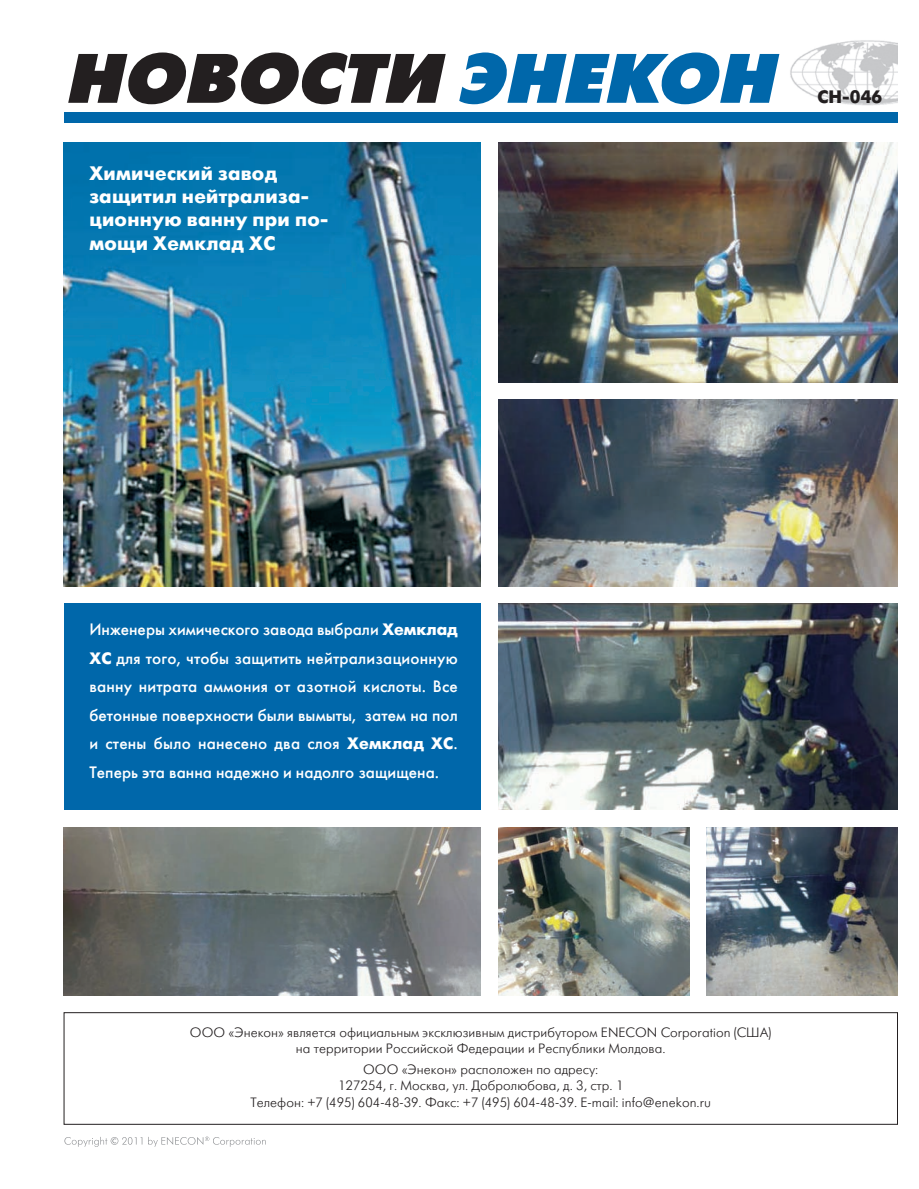
<style>
.page{position:relative;width:919px;height:1189px;background:#fff}
.page>*{position:absolute;margin:0;border:0;box-sizing:border-box;transform-origin:0 0}
.t1{font:italic 69.75px "Futuris XC";color:#231f20}
.t2{font:700 19.5px/23.4px "Futuris C";letter-spacing:.015em;color:#fff}
.t3{font:700 18px "Futuris C";color:#231f20}
.t4{font:16.5px/28.5px "Futuris C";letter-spacing:.005em;color:#fff;text-align:justify}
.t5{font:13.5px/16.2px "Futuris Light C";letter-spacing:.005em;color:#231f20;text-align:center}
.s1{color:#0067aa}
.s2{font-weight:700}
</style>
<div class="page">
<svg style="left:64px;top:1136px;width:202px;height:10px"></svg>
<img style="left:790px;top:40px;width:107px;height:66px">
<div style="left:64px;top:113px;width:833px;height:10px;background:#0067aa"></div>
<div style="left:64px;top:1012px;width:833px;height:112px;border:1px solid #231f20"></div>
<img style="left:64px;top:142px;width:416px;height:444px">
<img style="left:498px;top:827px;width:191px;height:168px">
<img style="left:706px;top:827px;width:191px;height:168px">
<img style="left:498px;top:603px;width:399px;height:207px">
<div style="left:64px;top:603px;width:416px;height:207px;background:#0067aa"></div>
<img style="left:498px;top:399px;width:399px;height:187px">
<img style="left:498px;top:142px;width:399px;height:240px">
<img style="left:64px;top:827px;width:416px;height:168px">
<h1 class="t1" style="left:64px;top:38px;width:721px">НОВОСТИ <span class="s1">ЭНЕКОН</span></h1>
<h2 class="t2" style="left:89px;top:161px;width:240px">Химический завод защитил нейтрализа&shy;ционную ванну при по&shy;мощи Хемклад ХС</h2>
<h3 class="t3" style="left:817px;top:86px;width:66px">CH-046</h3>
<p class="t4" style="left:89px;top:615px;width:370px">Инженеры химического завода выбрали <span class="s2">Хемклад ХС</span> для того, чтобы защитить нейтрализационную ванну нитрата аммония от азотной кислоты. Все бетонные поверхности были вымыты, затем на пол и стены было нанесено два слоя <span class="s2">Хемклад ХС</span>.<br>Теперь эта ванна надежно и надолго защищена.</p>
<p class="t5" style="left:190px;top:1024px;width:583px">ООО «Энекон» является официальным эксклюзивным дистрибутором ENECON Corporation (США) на территории Российской Федерации и Республики Молдова.</p>
<p class="t5" style="left:250px;top:1061px;width:462px">ООО «Энекон» расположен по адресу:<br>127254, г. Moсквa, yл. Дoбpoлюбoвa, д. 3, стp. 1<br>Телефон: +7 (495) 604-48-39. Факс: +7 (495) 604-48-39. E-mail: info@enekon.ru</p>
</div>
